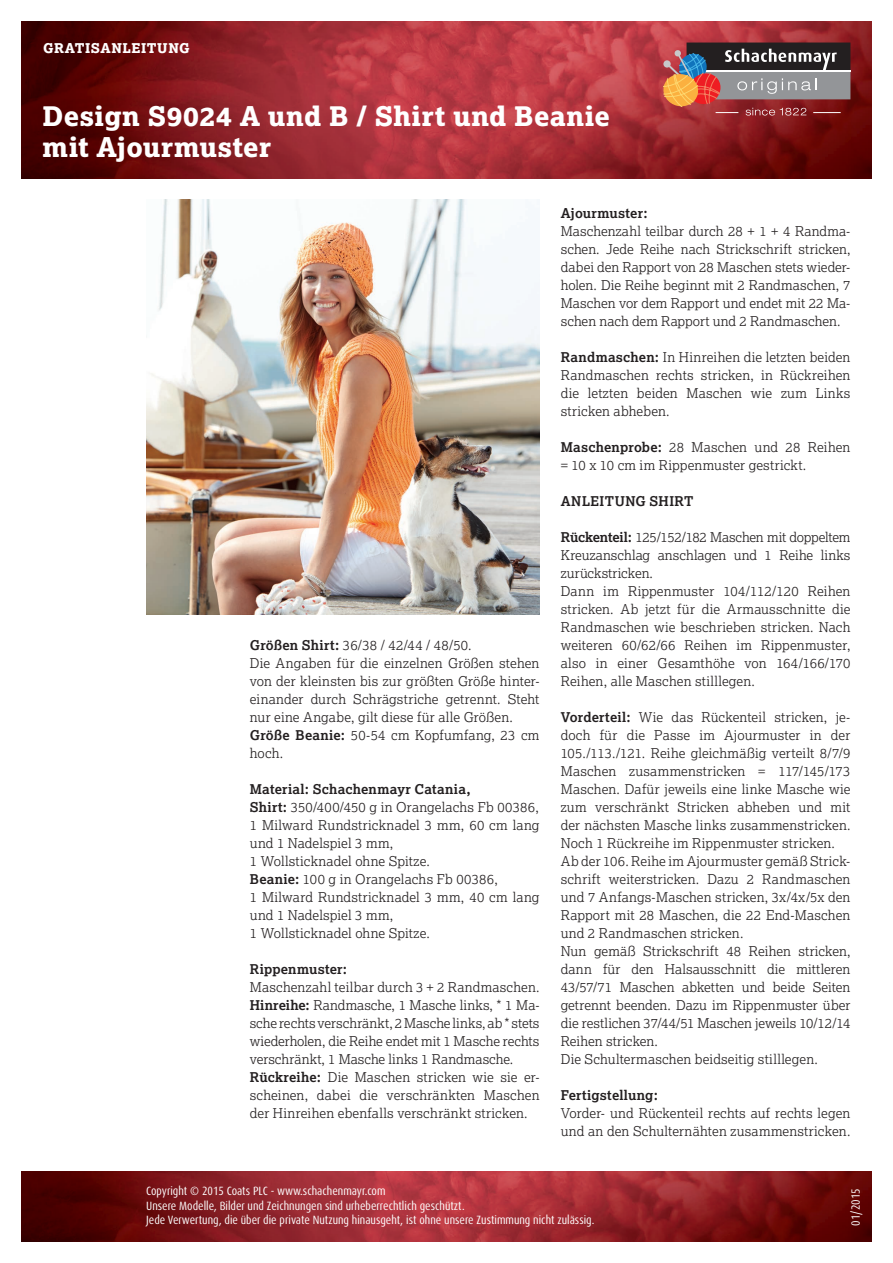
<style>
.page{position:relative;width:893px;height:1263px;background:#fff}
.page>*{position:absolute;margin:0;border:0;box-sizing:border-box;transform-origin:0 0}
.t1{font:800 27px/31.5px "Lexia";letter-spacing:.015em;color:#fff}
.t2{font:300 13.5px/18px "Lexia";letter-spacing:.01em;color:#231f20}
.t3{font:700 13.5px "Lexia";letter-spacing:.015em;color:#231f20}
.t4{font:800 13.5px "Lexia";letter-spacing:.04em;color:#fff}
.t5{font:700 13.5px "Lexia";letter-spacing:.035em;color:#231f20}
.t6{font:condensed 12px/14.4px "Dax OT";color:#fff}
.s1{font-weight:700}
</style>
<div class="page">
<img style="left:21px;top:21px;width:851px;height:158px">
<img style="left:21px;top:1172px;width:851px;height:70px">
<div style="left:686px;top:43px;width:164px;height:27px;background:#231f20"></div>
<div style="left:686px;top:72px;width:164px;height:27px;background:#939598"></div>
<hr style="left:686px;top:70px;width:164px;height:2px;background:#fff">
<svg style="left:662px;top:49px;width:179px;height:67px"></svg>
<img style="left:146px;top:200px;width:393px;height:414px">
<p class="t4" style="left:43px;top:39px;width:148px">GRATISANLEITUNG</p>
<h1 class="t1" style="left:43px;top:100px;width:569px">Design S9024 A und B / Shirt und Beanie mit Ajourmuster</h1>
<p class="t2" style="left:250px;top:636px;width:291px"><span class="s1">Größen Shirt:</span> 36/38 / 42/44 / 48/50.<br>Die Angaben für die einzelnen Größen stehen von der kleinsten bis zur größten Größe hinter&shy;einander durch Schrägstriche getrennt. Steht nur eine Angabe, gilt diese für alle Größen.<br><span class="s1">Größe Beanie:</span> 50-54 cm Kopfumfang, 23 cm hoch.</p>
<p class="t2" style="left:250px;top:780px;width:291px"><span class="s1">Material: Schachenmayr Catania,<br>Shirt:</span> 350/400/450 g in Orangelachs Fb 00386, 1 Milward Rundstricknadel 3 mm, 60 cm lang und 1 Nadelspiel 3 mm,<br>1 Wollsticknadel ohne Spitze.<br><span class="s1">Beanie:</span> 100 g in Orangelachs Fb 00386,<br>1 Milward Rundstricknadel 3 mm, 40 cm lang und 1 Nadelspiel 3 mm,<br>1 Wollsticknadel ohne Spitze.</p>
<p class="t3" style="left:250px;top:960px;width:99px">Rippenmuster:</p>
<p class="t2" style="left:250px;top:978px;width:291px">Maschenzahl teilbar durch 3 + 2 Randmaschen.<br><span class="s1">Hinreihe:</span> Randmasche, 1 Masche links, * 1 Ma&shy;sche rechts verschränkt, 2 Masche links, ab * stets wiederholen, die Reihe endet mit 1 Masche rechts verschränkt, 1 Masche links 1 Randmasche.<br><span class="s1">Rückreihe:</span> Die Maschen stricken wie sie er&shy;scheinen, dabei die verschränkten Maschen der Hinreihen ebenfalls verschränkt stricken.</p>
<p class="t3" style="left:561px;top:204px;width:88px">Ajourmuster:</p>
<p class="t2" style="left:561px;top:221px;width:291px;text-align:justify">Maschenzahl teilbar durch 28 + 1 + 4 Randma&shy;schen. Jede Reihe nach Strickschrift stricken, dabei den Rapport von 28 Maschen stets wieder&shy;holen. Die Reihe beginnt mit 2 Randmaschen, 7<br>Maschen vor dem Rapport und endet mit 22 Ma&shy;schen nach dem Rapport und 2 Randmaschen.</p>
<p class="t2" style="left:561px;top:347px;width:291px;text-align:justify"><span class="s1">Randmaschen:</span> In Hinreihen die letzten beiden Randmaschen rechts stricken, in Rückreihen die letzten beiden Maschen wie zum Links stricken abheben.</p>
<p class="t2" style="left:561px;top:437px;width:291px"><span class="s1">Maschenprobe:</span> 28 Maschen und 28 Reihen = 10 x 10 cm im Rippenmuster gestrickt.</p>
<p class="t5" style="left:561px;top:492px;width:134px">ANLEITUNG SHIRT</p>
<p class="t2" style="left:561px;top:527px;width:291px"><span class="s1">Rückenteil:</span> 125/152/182 Maschen mit doppeltem Kreuzanschlag anschlagen und 1 Reihe links zurückstricken.<br>Dann im Rippenmuster 104/112/120 Reihen stricken. Ab jetzt für die Armausschnitte die Randmaschen wie beschrieben stricken. Nach weiteren 60/62/66 Reihen im Rippenmuster, also in einer Gesamthöhe von 164/166/170<br>Reihen, alle Maschen stilllegen.</p>
<p class="t2" style="left:561px;top:707px;width:291px"><span class="s1">Vorderteil:</span> Wie das Rückenteil stricken, je&shy;doch für die Passe im Ajourmuster in der 105./113./121. Reihe gleichmäßig verteilt 8/7/9<br>Maschen zusammenstricken = 117/145/173<br>Maschen. Dafür jeweils eine linke Masche wie zum verschränkt Stricken abheben und mit der nächsten Masche links zusammenstricken.<br>Noch 1 Rückreihe im Rippenmuster stricken.<br>Ab der 106. Reihe im Ajourmuster gemäß Strick&shy;schrift weiterstricken. Dazu 2 Randmaschen und 7 Anfangs-Maschen stricken, 3x/4x/5x den Rapport mit 28 Maschen, die 22 End-Maschen und 2 Randmaschen stricken.<br>Nun gemäß Strickschrift 48 Reihen stricken, dann für den Halsausschnitt die mittleren 43/57/71 Maschen abketten und beide Seiten getrennt beenden. Dazu im Rippenmuster über die restlichen 37/44/51 Maschen jeweils 10/12/14<br>Reihen stricken.<br>Die Schultermaschen beidseitig stilllegen.</p>
<p class="t3" style="left:561px;top:1086px;width:99px">Fertigstellung:</p>
<p class="t2" style="left:561px;top:1103px;width:291px">Vorder- und Rückenteil rechts auf rechts legen und an den Schulternähten zusammenstricken.</p>
<p class="t6" style="left:146px;top:1184px;width:450px">Copyright © 2015 Coats PLC - www.schachenmayr.com<br>Unsere Modelle, Bilder und Zeichnungen sind urheberrechtlich geschützt.<br>Jede Verwertung, die über die private Nutzung hinausgeht, ist ohne unsere Zustimmung nicht zulässig.</p>
<p class="t6" style="left:849px;top:1225px;width:39px;rotate:-90deg">01/2015</p>
</div>
